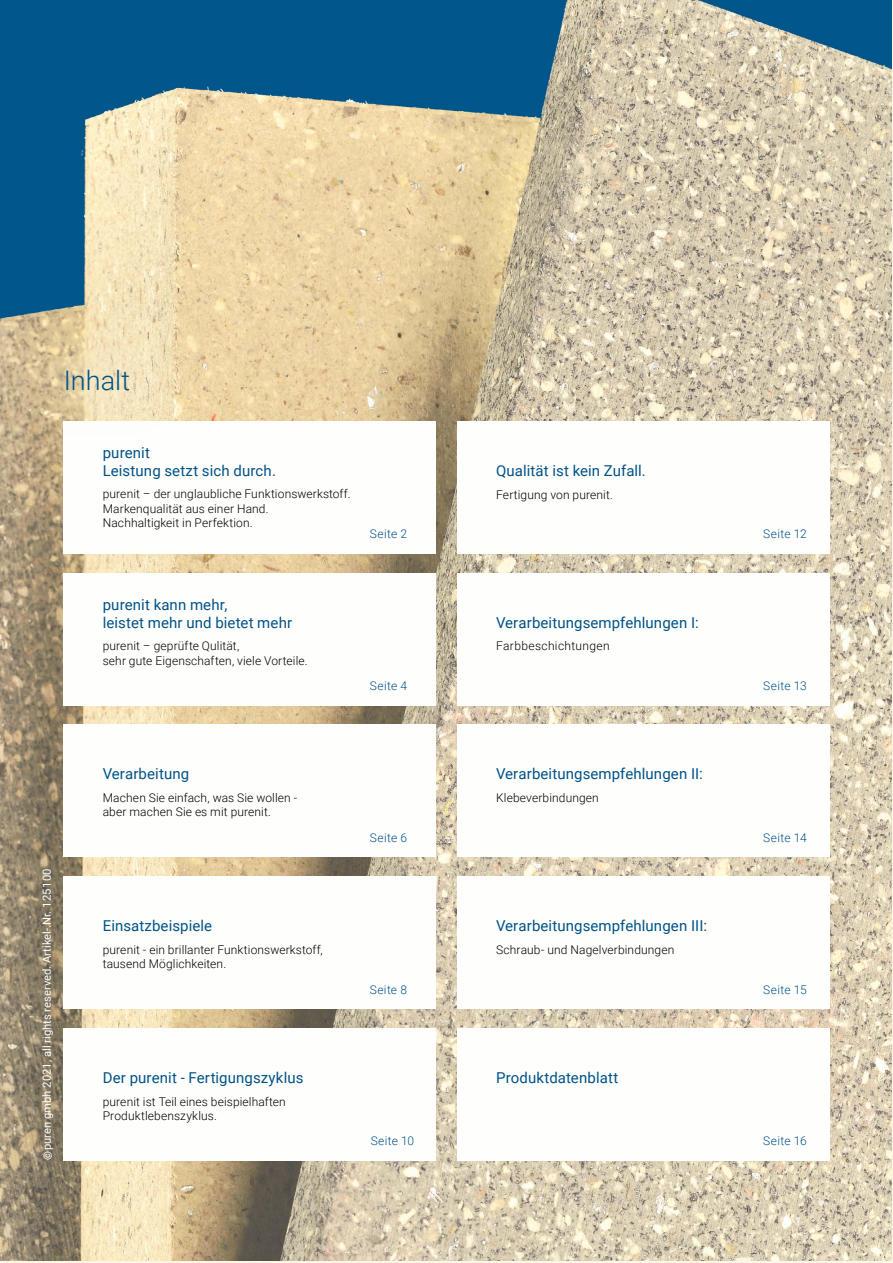
<style>
.page{position:relative;width:893px;height:1263px;background:#fff}
.page>*{position:absolute;margin:0;border:0;box-sizing:border-box;transform-origin:0 0}
.t1{font:300 27px "Roboto";letter-spacing:.005em;color:#005288}
.t2{font:15px/18px "Roboto";letter-spacing:.01em;color:#005288}
.t3{font:300 12px/14.4px "Roboto";letter-spacing:.01em;color:#000}
.t4{font:300 12px "Roboto";letter-spacing:.025em;color:#005288}
.t5{font:300 12px "Roboto";letter-spacing:.03em;color:#000}
.t6{font:11.25px "Roboto";color:#fff}
</style>
<div class="page">
<img style="left:0;top:0;width:892px;height:1260px">
<div style="left:64px;top:421px;width:372px;height:133px;background:#fefefc"></div>
<div style="left:457px;top:421px;width:372px;height:133px;background:#fefefc"></div>
<div style="left:64px;top:573px;width:372px;height:132px;background:#fefefc"></div>
<div style="left:457px;top:573px;width:372px;height:132px;background:#fefefc"></div>
<div style="left:64px;top:724px;width:372px;height:133px;background:#fefefc"></div>
<div style="left:457px;top:724px;width:372px;height:133px;background:#fefefc"></div>
<div style="left:64px;top:876px;width:372px;height:133px;background:#fefefc"></div>
<div style="left:457px;top:876px;width:372px;height:133px;background:#fefefc"></div>
<div style="left:64px;top:1028px;width:372px;height:133px;background:#fefefc"></div>
<div style="left:457px;top:1028px;width:372px;height:133px;background:#fefefc"></div>
<div style="left:16px;top:320px;width:163px;height:121px;background:#f7eed2;opacity:.49"></div>
<hr style="left:892px;top:421px;width:1px;height:280px;background:#fcfaf0">
<h1 class="t1" style="left:64px;top:361px;width:68px">Inhalt</h1>
<p class="t2" style="left:103px;top:443px;width:175px">purenit<br>Leistung setzt sich durch.</p>
<p class="t3" style="left:103px;top:487px;width:249px">purenit – der unglaubliche Funktionswerkstoff.<br>Markenqualität aus einer Hand.<br>Nachhaltigkeit in Perfektion.</p>
<p class="t2" style="left:496px;top:461px;width:151px">Qualität ist kein Zufall.</p>
<p class="t3" style="left:496px;top:487px;width:118px">Fertigung von purenit.</p>
<p class="t4" style="left:370px;top:525px;width:39px">Seite 2</p>
<p class="t4" style="left:763px;top:525px;width:45px">Seite 12</p>
<p class="t2" style="left:103px;top:595px;width:191px">purenit kann mehr,<br>leistet mehr und bietet mehr</p>
<p class="t2" style="left:496px;top:613px;width:204px">Verarbeitungsempfehlungen I:</p>
<p class="t3" style="left:103px;top:638px;width:206px">purenit – geprüfte Qulität,<br>sehr gute Eigenschaften, viele Vorteile.</p>
<p class="t5" style="left:496px;top:638px;width:115px">Farbbeschichtungen</p>
<p class="t4" style="left:370px;top:677px;width:39px">Seite 4</p>
<p class="t4" style="left:763px;top:677px;width:45px">Seite 13</p>
<p class="t6" style="left:39px;top:1160px;width:293px;rotate:-90deg">© puren gmbh 2021, all rights reserved. Artikel-.Nr. 125100</p>
<p class="t2" style="left:103px;top:764px;width:88px">Verarbeitung</p>
<p class="t2" style="left:496px;top:764px;width:208px">Verarbeitungsempfehlungen II:</p>
<p class="t3" style="left:103px;top:790px;width:196px">Machen Sie einfach, was Sie wollen - aber machen Sie es mit purenit.</p>
<p class="t3" style="left:496px;top:790px;width:104px">Klebeverbindungen</p>
<p class="t4" style="left:370px;top:829px;width:39px">Seite 6</p>
<p class="t4" style="left:763px;top:829px;width:45px">Seite 14</p>
<p class="t2" style="left:103px;top:916px;width:111px">Einsatzbeispiele</p>
<p class="t2" style="left:496px;top:916px;width:212px">Verarbeitungsempfehlungen III:</p>
<p class="t3" style="left:103px;top:942px;width:222px">purenit - ein brillanter Funktionswerkstoff, tausend Möglichkeiten.</p>
<p class="t3" style="left:496px;top:942px;width:180px">Schraub- und Nagelverbindungen</p>
<p class="t4" style="left:370px;top:982px;width:39px">Seite 8</p>
<p class="t4" style="left:763px;top:981px;width:45px">Seite 15</p>
<p class="t2" style="left:103px;top:1068px;width:202px">Der purenit - Fertigungszyklus</p>
<p class="t2" style="left:496px;top:1068px;width:124px">Produktdatenblatt</p>
<p class="t3" style="left:103px;top:1094px;width:185px">purenit ist Teil eines beispielhaften<br>Produktlebenszyklus.</p>
<p class="t4" style="left:371px;top:1133px;width:45px">Seite 10</p>
<p class="t4" style="left:763px;top:1133px;width:45px">Seite 16</p>
</div>
